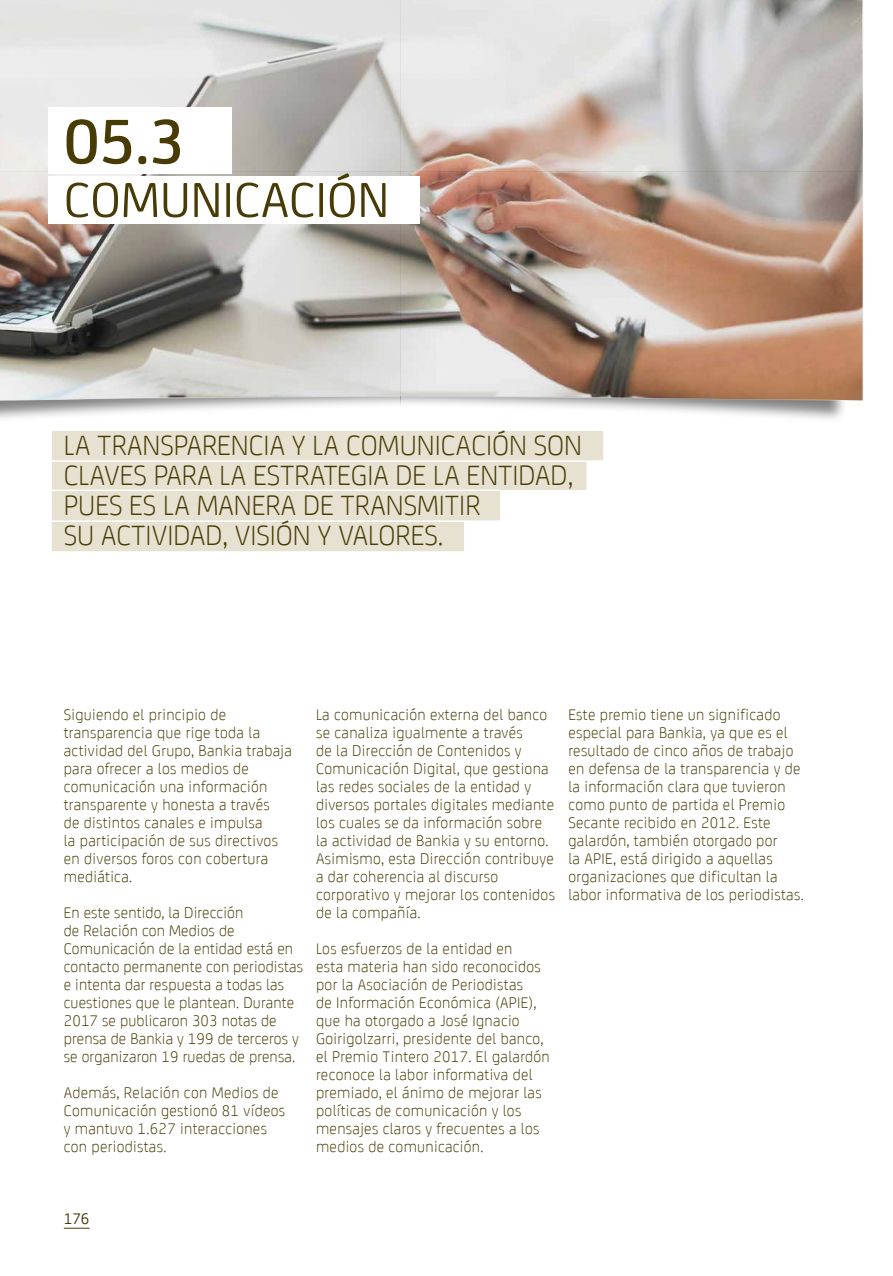
<style>
.page{position:relative;width:893px;height:1276px;background:#fff}
.page>*{position:absolute;margin:0;border:0;box-sizing:border-box;transform-origin:0 0}
.t1{font:500 67.5px "Bankia";color:#483b05}
.t2{font:52.5px "Bankia";color:#483b05}
.t3{font:300 30px/30px "Bankia";color:#483b05}
.t4{font:300 16.5px/18px "Bankia";letter-spacing:.02em;color:#483b05}
.t5{font:16.5px "Bankia";color:#483b05}
</style>
<div class="page">
<img style="left:400px;top:401px;width:444px;height:18px">
<img style="left:0;top:0;width:863px;height:400px">
<div style="left:49px;top:177px;width:371px;height:47px;background:#fff"></div>
<div style="left:49px;top:107px;width:183px;height:67px;background:#fff"></div>
<div style="left:50px;top:459px;width:538px;height:32px;background:#e7e1d1;border:2px solid #fff"></div>
<div style="left:50px;top:429px;width:555px;height:33px;background:#e7e1d1;border:2px solid #fff"></div>
<div style="left:50px;top:520px;width:416px;height:33px;background:#e7e1d1;border:2px solid #fff"></div>
<div style="left:50px;top:489px;width:451px;height:33px;background:#e7e1d1;border:2px solid #fff"></div>
<svg style="left:64px;top:1227px;width:26px;height:1px"></svg>
<h1 class="t1" style="left:64px;top:92px;width:123px">05.3</h1>
<h2 class="t2" style="left:64px;top:162px;width:327px">COMUNICACIÓN</h2>
<h3 class="t3" style="left:64px;top:428px;width:520px">LA TRANSPARENCIA Y LA COMUNICACIÓN SON CLAVES PARA LA ESTRATEGIA DE LA ENTIDAD, PUES ES LA MANERA DE TRANSMITIR<br>SU ACTIVIDAD, VISIÓN Y VALORES.</h3>
<p class="t4" style="left:64px;top:704px;width:230px">Siguiendo el principio de transparencia que rige toda la actividad del Grupo, Bankia trabaja para ofrecer a los medios de comunicación una información transparente y honesta a través<br>de distintos canales e impulsa<br>la participación de sus directivos en diversos foros con cobertura mediática.</p>
<p class="t4" style="left:64px;top:903px;width:241px">En este sentido, la Dirección<br>de Relación con Medios de Comunicación de la entidad está en contacto permanente con periodistas e intenta dar respuesta a todas las cuestiones que le plantean. Durante 2017 se publicaron 303 notas de prensa de Bankia y 199 de terceros y se organizaron 19 ruedas de prensa.</p>
<p class="t4" style="left:64px;top:1083px;width:223px">Además, Relación con Medios de<br>Comunicación gestionó 81 vídeos y mantuvo 1.627 interacciones con periodistas.</p>
<p class="t4" style="left:316px;top:705px;width:240px">La comunicación externa del banco se canaliza igualmente a través<br>de la Dirección de Contenidos y<br>Comunicación Digital, que gestiona las redes sociales de la entidad y diversos portales digitales mediante los cuales se da información sobre la actividad de Bankia y su entorno.<br>Asimismo, esta Dirección contribuye a dar coherencia al discurso corporativo y mejorar los contenidos de la compañía.</p>
<p class="t4" style="left:316px;top:939px;width:235px">Los esfuerzos de la entidad en<br>esta materia han sido reconocidos por la Asociación de Periodistas<br>de Información Económica (APIE), que ha otorgado a José Ignacio<br>Goirigolzarri, presidente del banco, el Premio Tintero 2017. El galardón reconoce la labor informativa del premiado, el ánimo de mejorar las políticas de comunicación y los mensajes claros y frecuentes a los medios de comunicación.</p>
<p class="t4" style="left:568px;top:705px;width:237px">Este premio tiene un significado especial para Bankia, ya que es el resultado de cinco años de trabajo en defensa de la transparencia y de la información clara que tuvieron como punto de partida el Premio Secante recibido en 2012. Este galardón, también otorgado por<br>la APIE, está dirigido a aquellas organizaciones que dificultan la labor informativa de los periodistas.</p>
<p class="t5" style="left:64px;top:1206px;width:27px">176</p>
</div>
